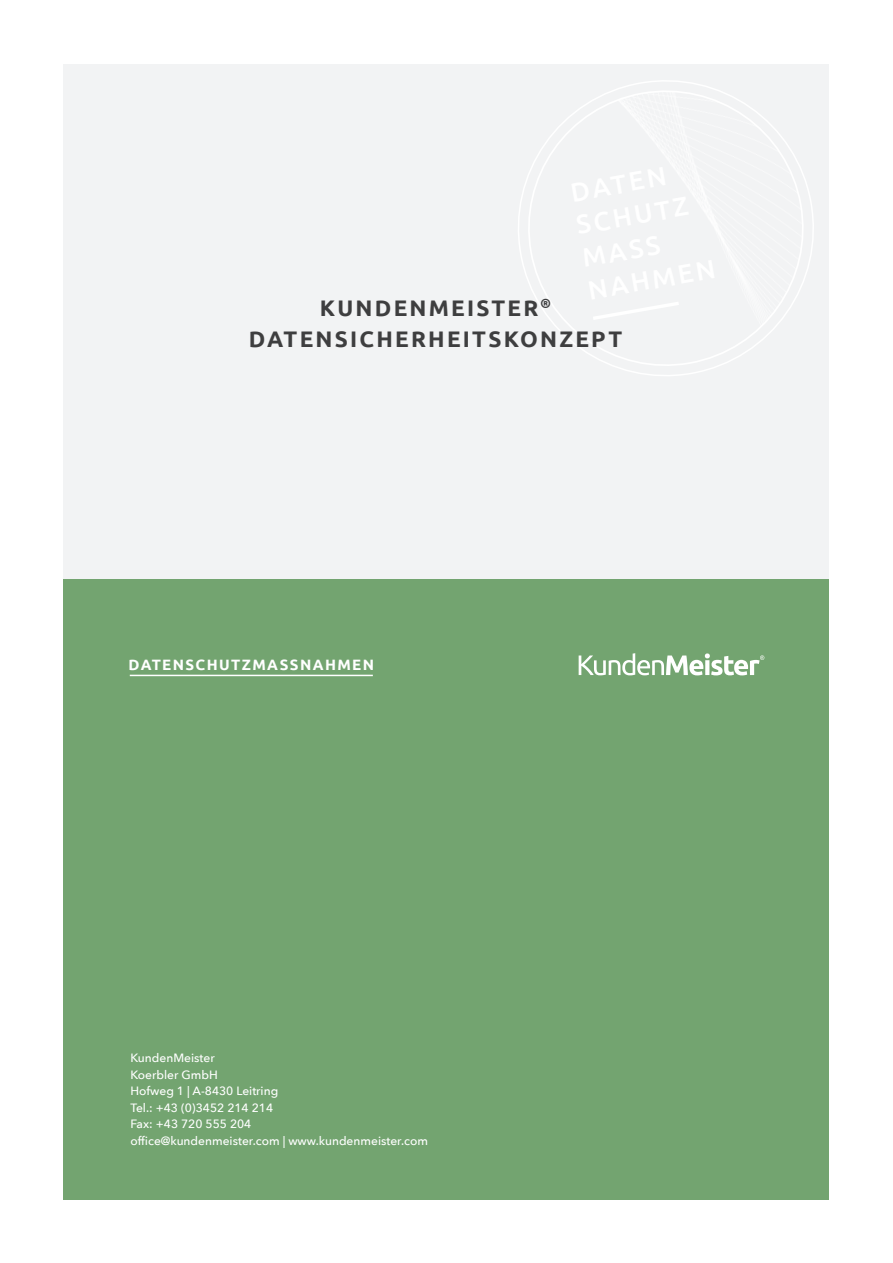
<style>
.page{position:relative;width:893px;height:1263px;background:#fff}
.page>*{position:absolute;margin:0;border:0;box-sizing:border-box;transform-origin:0 0}
.t1{font:700 22.5px/31.5px "Ubuntu";letter-spacing:.1em;color:#3e3e3f;text-align:center}
.t2{font:700 15px "Ubuntu";letter-spacing:.095em;color:#fff}
.t3{font:500 12px/16.5px "Avenir Next";color:#fff}
</style>
<div class="page">
<div style="left:64px;top:64px;width:765px;height:520px;background:#f2f3f4"></div>
<div style="left:64px;top:579px;width:765px;height:620px;background:#73a470"></div>
<svg style="left:579px;top:653px;width:185px;height:22px"></svg>
<hr style="left:130px;top:675px;width:243px;height:1px;background:#fff">
<svg style="left:518px;top:80px;width:296px;height:296px"></svg>
<svg style="left:589px;top:299px;width:94px;height:23px"></svg>
<h1 class="t1" style="left:249px;top:292px;width:375px">KUNDENMEISTER<sup>®<br></sup>DATENSICHERHEITSKONZEPT</h1>
<p class="t2" style="left:129px;top:655px;width:247px">DATENSCHUTZMASSNAHMEN</p>
<p class="t3" style="left:130px;top:1049px;width:299px">KundenMeister<br>Koerbler GmbH<br>Hofweg 1 | A-8430 Leitring<br>Tel.: +43 (0)3452 214 214<br>Fax: +43 720 555 204<br>office@kundenmeister.com | www.kundenmeister.com</p>
</div>
